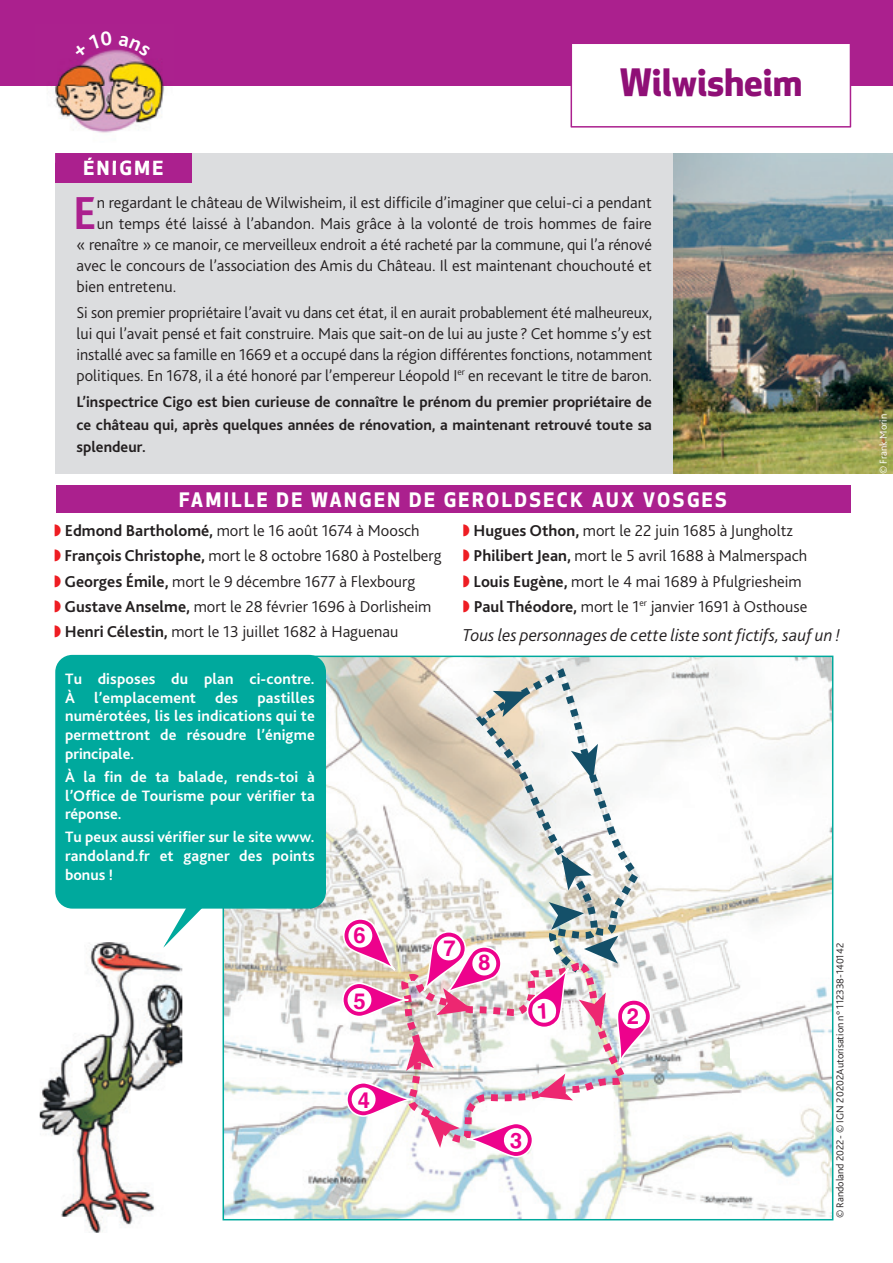
<style>
.page{position:relative;width:893px;height:1263px;background:#fff}
.page>*{position:absolute;margin:0;border:0;box-sizing:border-box;transform-origin:0 0}
.t1{font:700 48.3px "Bliss 2";color:#ab208e}
.t2{font:700 36.9px "Apex New";letter-spacing:-.005em;color:#8f0f76}
.t3{font:700 21.9px "Helvetica";color:#ed028c}
.t4{font:700 19.5px "Apex New";letter-spacing:.125em;color:#fff}
.t5{font:italic 300 18px "Bliss 2";color:#231f20}
.t6{font:300 16.5px/25.2px "Bliss 2";color:#231f20}
.t7{font:700 15.75px/18.8px "Bliss 2";letter-spacing:.01em;color:#fff;text-align:justify}
.t8{font:700 15.75px/22.5px "Bliss 2";color:#231f20;text-align:justify}
.t9{font:300 10.5px "Bliss 2";color:#231f20}
.t10{font:300 10.5px "Bliss 2";color:#fff}
.s1{color:#ee1d23}
.s2{font-weight:700}
</style>
<div class="page">
<svg style="left:223px;top:656px;width:610px;height:564px"></svg>
<div style="left:0;top:0;width:893px;height:85px;background:#ab208e"></div>
<svg style="left:571px;top:44px;width:280px;height:84px"></svg>
<div style="left:55px;top:153px;width:618px;height:321px;background:#dcdddf"></div>
<div style="left:55px;top:153px;width:136px;height:30px;background:#ab208e"></div>
<img style="left:36px;top:49px;width:138px;height:84px">
<img style="left:55px;top:153px;width:37px;height:9px">
<img style="left:84px;top:158px;width:79px;height:4px">
<img style="left:674px;top:154px;width:219px;height:320px">
<div style="left:55px;top:655px;width:271px;height:254px;background:#00a99d;border-radius:17px"></div>
<img style="left:40px;top:942px;width:142px;height:291px">
<svg style="left:163px;top:908px;width:54px;height:40px"></svg>
<div style="left:56px;top:485px;width:794px;height:28px;background:#ab208e"></div>
<svg style="left:342px;top:902px;width:311px;height:255px"></svg>
<svg style="left:73px;top:49px;width:39px;height:9px"></svg>
<svg style="left:118px;top:49px;width:33px;height:8px"></svg>
<p class="t4" style="left:83px;top:154px;width:81px">ÉNIGME</p>
<h2 class="t2" style="left:619px;top:56px;width:185px">Wilwisheim</h2>
<h1 class="t1" style="left:73px;top:183px;width:26px">E</h1>
<p class="t6" style="left:97px;top:190px;width:556px">n regardant le château de Wilwisheim, il est difficile d’imaginer que celui-ci a pendant</p>
<p class="t6" style="left:97px;top:211px;width:556px">un temps été laissé à l’abandon. Mais grâce à la volonté de trois hommes de faire</p>
<p class="t6" style="left:77px;top:232px;width:577px">« renaître » ce manoir, ce merveilleux endroit a été racheté par la commune, qui l’a rénové</p>
<p class="t6" style="left:77px;top:253px;width:577px">avec le concours de l’association des Amis du Château. Il est maintenant chouchouté et</p>
<p class="t6" style="left:77px;top:274px;width:101px">bien entretenu.</p>
<p class="t6" style="left:77px;top:301px;width:577px;line-height:21px;text-align:justify">Si son premier propriétaire l’avait vu dans cet état, il en aurait probablement été malheureux, lui qui l’avait pensé et fait construire. Mais que sait-on de lui au juste ? Cet homme s’y est installé avec sa famille en 1669 et a occupé dans la région différentes fonctions, notamment politiques. En 1678, il a été honoré par l’empereur Léopold I<sup>er</sup> en recevant le titre de baron.</p>
<p class="t8" style="left:77px;top:390px;width:577px">L’inspectrice Cigo est bien curieuse de connaître le prénom du premier propriétaire de ce château qui, après quelques années de rénovation, a maintenant retrouvé toute sa splendeur.</p>
<p class="t4" style="left:179px;top:485px;width:549px">FAMILLE DE WANGEN DE GEROLDSECK AUX VOSGES</p>
<p class="t6" style="left:54px;top:518px;width:389px"><span class="s1">◗</span> <span class="s2">Edmond Bartholomé,</span> mort le 16 août 1674 à Moosch<br><span class="s1">◗</span> <span class="s2">François Christophe,</span> mort le 8 octobre 1680 à Postelberg <span class="s1">◗</span> <span class="s2">Georges Émile,</span> mort le 9 décembre 1677 à Flexbourg<br><span class="s1">◗</span> <span class="s2">Gustave Anselme,</span> mort le 28 février 1696 à Dorlisheim <span class="s1">◗</span> <span class="s2">Henri Célestin,</span> mort le 13 juillet 1682 à Haguenau</p>
<p class="t6" style="left:463px;top:518px;width:346px"><span class="s1">◗</span> <span class="s2">Hugues Othon,</span> mort le 22 juin 1685 à Jungholtz<br><span class="s1">◗</span> <span class="s2">Philibert Jean,</span> mort le 5 avril 1688 à Malmerspach <span class="s1">◗</span> <span class="s2">Louis Eugène,</span> mort le 4 mai 1689 à Pfulgriesheim <span class="s1">◗</span> <span class="s2">Paul Théodore,</span> mort le 1<sup>er</sup> janvier 1691 à Osthouse</p>
<p class="t5" style="left:463px;top:624px;width:379px">Tous les personnages de cette liste sont fictifs, sauf un !</p>
<p class="t7" style="left:65px;top:669px;width:251px">Tu disposes du plan ci-contre.<br>À l’emplacement des pastilles numérotées, lis les indications qui te permettront de résoudre l’énigme principale.</p>
<p class="t7" style="left:65px;top:767px;width:251px">À la fin de ta balade, rends-toi à l’Office de Tourisme pour vérifier ta réponse.</p>
<p class="t7" style="left:65px;top:827px;width:251px">Tu peux aussi vérifier sur le site www. randoland.fr et gagner des points bonus !</p>
<h3 class="t3" style="left:354px;top:922px;width:14px">6</h3>
<h3 class="t3" style="left:354px;top:987px;width:14px">5</h3>
<h3 class="t3" style="left:358px;top:1087px;width:14px">4</h3>
<h3 class="t3" style="left:443px;top:934px;width:14px">7</h3>
<h3 class="t3" style="left:627px;top:1003px;width:14px">2</h3>
<p class="t9" style="left:833px;top:1218px;width:277px;rotate:-90deg">© Randoland 2022- © IGN 2 0202Autorisation n° 112338-140142</p>
<p class="t10" style="left:877px;top:474px;width:62px;rotate:-90deg">© Frank Morin</p>
</div>
